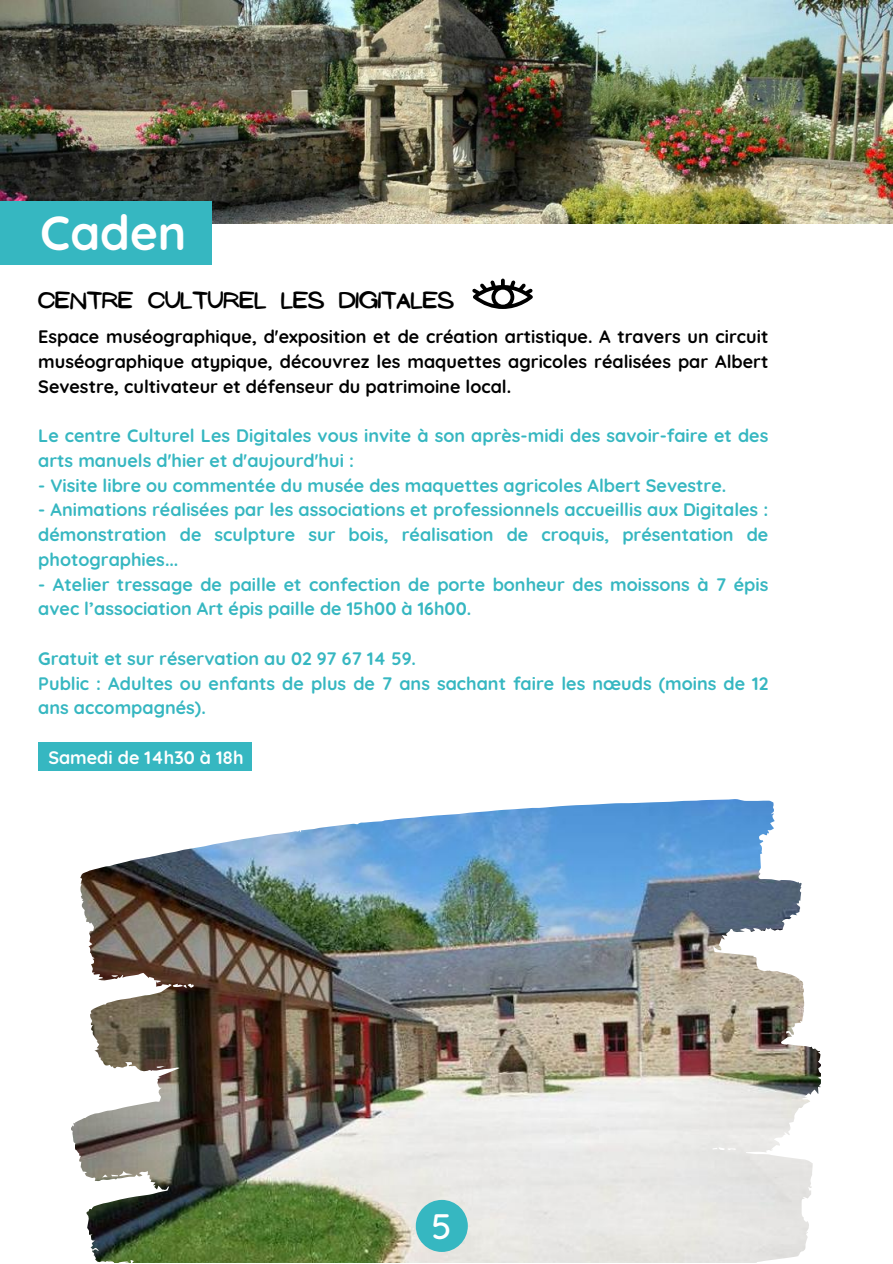
<style>
.page{position:relative;width:893px;height:1264px;background:#fff}
.page>*{position:absolute;margin:0;border:0;box-sizing:border-box;transform-origin:0 0}
.t1{font:700 48px "Quicksand";color:#fff}
.t2{font:500 36px "Quicksand";color:#fff}
.t3{font:21px "NF Ananias Bold";color:#000}
.t4{font:700 18px/24.8px "Quicksand";color:#36b7c1}
.t5{font:700 18px/24.8px "Quicksand";color:#000;text-align:justify}
.t6{font:700 18px "Quicksand";color:#fff}
</style>
<div class="page">
<img style="left:71px;top:289px;width:750px;height:973px">
<img style="left:713px;top:829px;width:107px;height:239px">
<div style="left:416px;top:1199px;width:52px;height:52px;background:#36b7c1;border-radius:50%"></div>
<img style="left:0;top:0;width:892px;height:224px">
<div style="left:38px;top:742px;width:214px;height:29px;background:#36b7c1"></div>
<svg style="left:472px;top:278px;width:60px;height:31px"></svg>
<div style="left:0;top:201px;width:212px;height:64px;background:#36b7c1"></div>
<h1 class="t1" style="left:40px;top:202px;width:148px">Caden</h1>
<p class="t3" style="left:38px;top:288px;width:417px">CENTRE CULTUREL LES DIGITALES</p>
<p class="t5" style="left:38px;top:324px;width:731px">Espace muséographique, d'exposition et de création artistique. A travers un circuit muséographique atypique, découvrez les maquettes agricoles réalisées par Albert Sevestre, cultivateur et défenseur du patrimoine local.</p>
<p class="t4" style="left:38px;top:423px;width:731px">Le centre Culturel Les Digitales vous invite à son après-midi des savoir-faire et des arts manuels d'hier et d'aujourd'hui :</p>
<p class="t4" style="left:38px;top:472px;width:689px">- Visite libre ou commentée du musée des maquettes agricoles Albert Sevestre.</p>
<p class="t4" style="left:38px;top:497px;width:731px;text-align:justify">- Animations réalisées par les associations et professionnels accueillis aux Digitales : démonstration de sculpture sur bois, réalisation de croquis, présentation de photographies...</p>
<p class="t4" style="left:38px;top:571px;width:731px">- Atelier tressage de paille et confection de porte bonheur des moissons à 7 épis avec l’association Art épis paille de 15h00 à 16h00.</p>
<p class="t4" style="left:38px;top:645px;width:731px">Gratuit et sur réservation au 02 97 67 14 59.<br>Public : Adultes ou enfants de plus de 7 ans sachant faire les nœuds (moins de 12 ans accompagnés).</p>
<p class="t6" style="left:48px;top:745px;width:197px">Samedi de 14h30 à 18h</p>
<h2 class="t2" style="left:431px;top:1202px;width:22px">5</h2>
</div>
